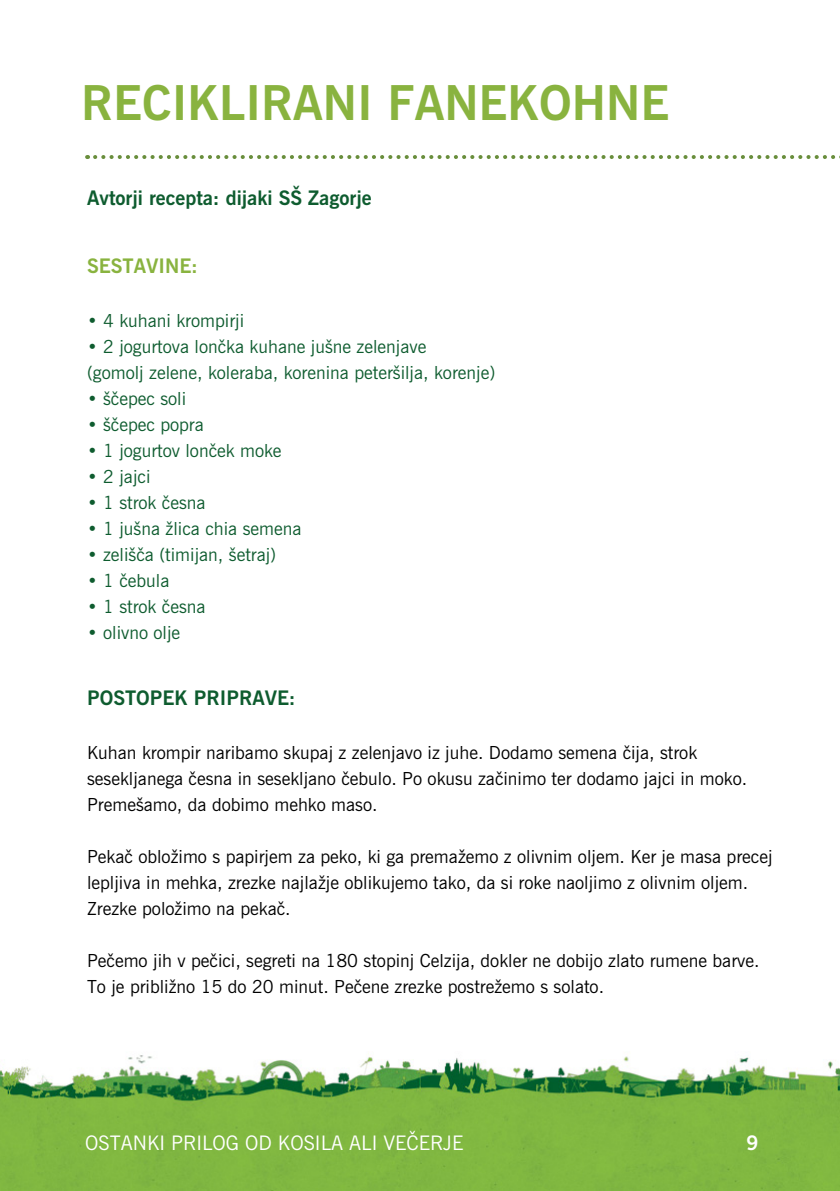
<style>
.page{position:relative;width:840px;height:1191px;background:#fff}
.page>*{position:absolute;margin:0;border:0;box-sizing:border-box;transform-origin:0 0}
.t1{font:48px "News Gothic Bd BT";color:#89b33f}
.t2{font:20px "News Gothic Bd BT";color:#0e5c2f}
.t3{font:20px "News Gothic BT";color:#fff}
.t4{font:20px "News Gothic Bd BT";color:#89b33f}
.t5{font:20px "News Gothic Bd BT";color:#fff}
.t6{font:18px/26px "News Gothic BT";color:#000}
.t7{font:18px/26px "News Gothic BT";color:#0e5c2f}
</style>
<div class="page">
<img style="left:0;top:1055px;width:839px;height:136px">
<svg style="left:95px;top:155px;width:745px;height:4px"></svg>
<h1 class="t1" style="left:81px;top:71px;width:589px">RECIKLIRANI FANEKOHNE</h1>
<p class="t2" style="left:87px;top:184px;width:286px">Avtorji recepta: dijaki SŠ Zagorje</p>
<p class="t4" style="left:87px;top:252px;width:112px">SESTAVINE:</p>
<p class="t7" style="left:87px;top:308px;width:158px">• 4 kuhani krompirji</p>
<p class="t7" style="left:87px;top:334px;width:409px">• 2 jogurtova lončka kuhane jušne zelenjave<br>(gomolj zelene, koleraba, korenina peteršilja, korenje)</p>
<p class="t7" style="left:87px;top:386px;width:101px">• ščepec soli</p>
<p class="t7" style="left:87px;top:412px;width:118px">• ščepec popra</p>
<p class="t7" style="left:87px;top:438px;width:196px">• 1 jogurtov lonček moke</p>
<p class="t7" style="left:87px;top:464px;width:65px">• 2 jajci</p>
<p class="t7" style="left:87px;top:490px;width:120px">• 1 strok česna</p>
<p class="t7" style="left:87px;top:516px;width:216px">• 1 jušna žlica chia semena</p>
<p class="t7" style="left:87px;top:542px;width:190px">• zelišča (timijan, šetraj)</p>
<p class="t7" style="left:87px;top:568px;width:84px">• 1 čebula</p>
<p class="t7" style="left:87px;top:594px;width:120px">• 1 strok česna</p>
<p class="t7" style="left:87px;top:620px;width:95px">• olivno olje</p>
<p class="t2" style="left:87px;top:684px;width:210px">POSTOPEK PRIPRAVE:</p>
<p class="t6" style="left:87px;top:740px;width:661px">Kuhan krompir naribamo skupaj z zelenjavo iz juhe. Dodamo semena čija, strok sesekljanega česna in sesekljano čebulo. Po okusu začinimo ter dodamo jajci in moko.<br>Premešamo, da dobimo mehko maso.</p>
<p class="t6" style="left:87px;top:844px;width:686px">Pekač obložimo s papirjem za peko, ki ga premažemo z olivnim oljem. Ker je masa precej lepljiva in mehka, zrezke najlažje oblikujemo tako, da si roke naoljimo z olivnim oljem.<br>Zrezke položimo na pekač.</p>
<p class="t6" style="left:87px;top:948px;width:673px">Pečemo jih v pečici, segreti na 180 stopinj Celzija, dokler ne dobijo zlato rumene barve.<br>To je približno 15 do 20 minut. Pečene zrezke postrežemo s solato.</p>
<p class="t3" style="left:85px;top:1129px;width:379px">OSTANKI PRILOG OD KOSILA ALI VEČERJE</p>
<p class="t5" style="left:746px;top:1129px;width:14px">9</p>
</div>
